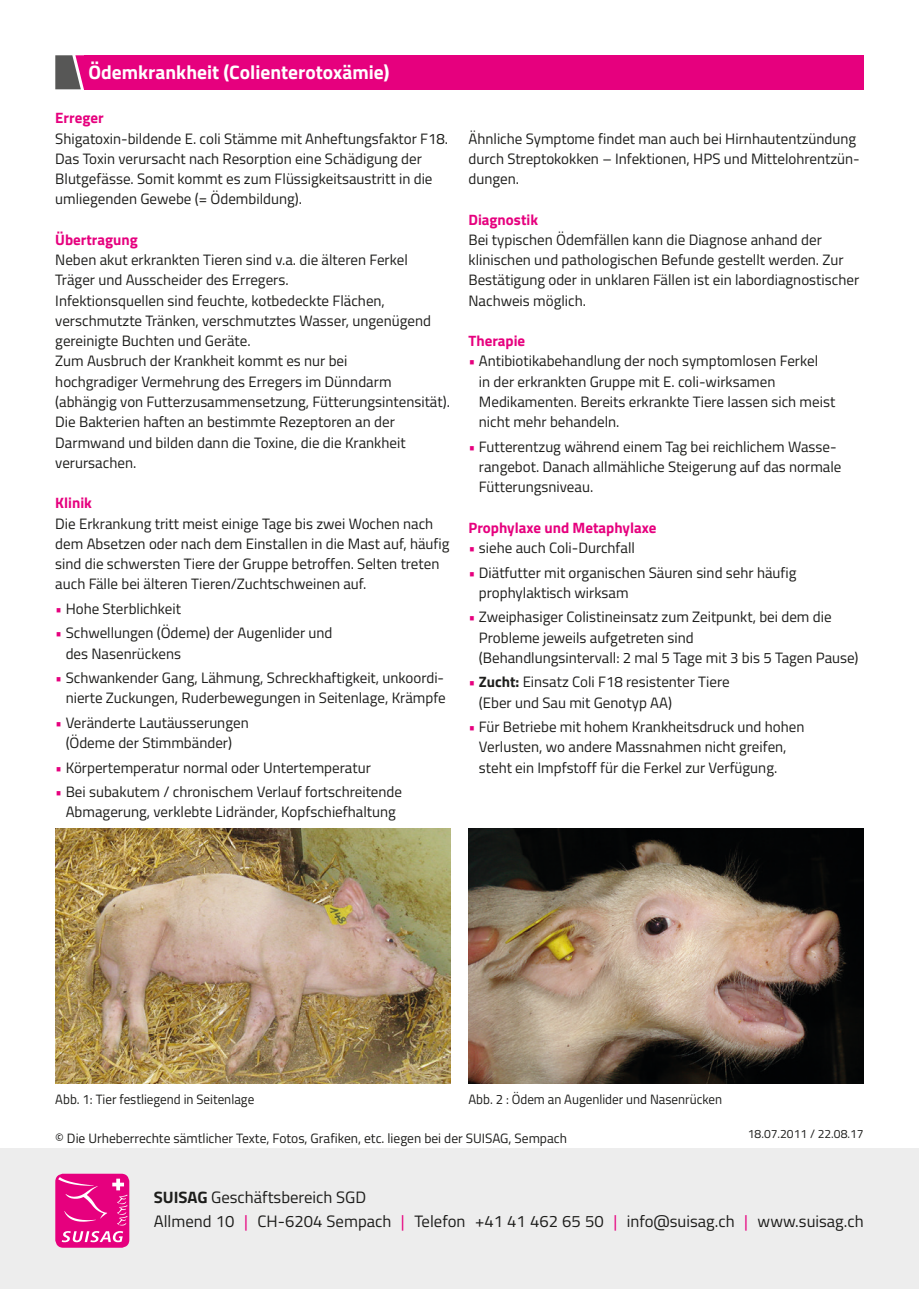
<style>
.page{position:relative;width:919px;height:1289px;background:#fff}
.page>*{position:absolute;margin:0;border:0;box-sizing:border-box;transform-origin:0 0}
.t1{font:700 19.5px "Titillium Web";color:#fff}
.t2{font:16.5px/24px "Titillium Web";color:#1d1d1b}
.SUISAG___Aufzaehlung{font:15px/20.2px "Titillium Web";color:#1d1d1b}
.SUISAG___Blocksatz_H{font:700 15px "Titillium Web";color:#e6007e}
.SUISAG___Aufzaehlung-2{font:700 15px "Titillium Web";color:#e6007e}
.t3{font:13.5px "Titillium Web";color:#1d1d1b}
.t4{font:12px "Titillium Web";color:#1d1d1b}
.s1{color:#e6007e}
.s2{font-weight:700}
</style>
<div class="page">
<div style="left:0;top:1148px;width:918px;height:140px;background:#ededed"></div>
<div style="left:55px;top:1173px;width:74px;height:74px;background:#e6007e;border-radius:8px"></div>
<svg style="left:58px;top:1177px;width:69px;height:65px"></svg>
<svg style="left:55px;top:55px;width:29px;height:34px"></svg>
<div style="left:84px;top:55px;width:779px;height:34px;background:#e6007e"></div>
<img style="left:55px;top:828px;width:395px;height:255px">
<img style="left:468px;top:828px;width:395px;height:255px">
<p class="t1" style="left:88px;top:57px;width:302px">Ödemkrankheit (Colienterotoxämie)</p>
<p class="SUISAG___Blocksatz_H" style="left:55px;top:107px;width:50px">Erreger</p>
<p class="SUISAG___Aufzaehlung" style="left:55px;top:127px;width:394px">Shigatoxin-bildende E. coli Stämme mit Anheftungsfaktor F18.<br>Das Toxin verursacht nach Resorption eine Schädigung der Blutgefässe. Somit kommt es zum Flüssigkeitsaustritt in die umliegenden Gewebe (= Ödembildung).</p>
<p class="SUISAG___Blocksatz_H" style="left:55px;top:228px;width:84px">Übertragung</p>
<p class="SUISAG___Aufzaehlung" style="left:55px;top:249px;width:354px">Neben akut erkrankten Tieren sind v.a. die älteren Ferkel<br>Träger und Ausscheider des Erregers.</p>
<p class="SUISAG___Aufzaehlung" style="left:55px;top:289px;width:377px">Infektionsquellen sind feuchte, kotbedeckte Flächen, verschmutzte Tränken, verschmutztes Wasser, ungenügend gereinigte Buchten und Geräte.</p>
<p class="SUISAG___Aufzaehlung" style="left:55px;top:350px;width:396px">Zum Ausbruch der Krankheit kommt es nur bei<br>hochgradiger Vermehrung des Erregers im Dünndarm (abhängig von Futterzusammensetzung, Fütterungsintensität).<br>Die Bakterien haften an bestimmte Rezeptoren an der Darmwand und bilden dann die Toxine, die die Krankheit verursachen.</p>
<p class="SUISAG___Blocksatz_H" style="left:55px;top:491px;width:38px">Klinik</p>
<p class="SUISAG___Aufzaehlung" style="left:55px;top:512px;width:395px">Die Erkrankung tritt meist einige Tage bis zwei Wochen nach dem Absetzen oder nach dem Einstallen in die Mast auf, häufig sind die schwersten Tiere der Gruppe betroffen. Selten treten auch Fälle bei älteren Tieren/Zuchtschweinen auf.</p>
<p class="SUISAG___Aufzaehlung" style="left:55px;top:597px;width:127px"><span class="s1">•</span> Hohe Sterblichkeit</p>
<p class="SUISAG___Aufzaehlung" style="left:66px;top:622px;width:268px;text-indent:-10px"><span class="s1">•</span> Schwellungen (Ödeme) der Augenlider und des Nasenrückens</p>
<p class="SUISAG___Aufzaehlung" style="left:55px;top:667px;width:392px;text-align:right"><span class="s1">•</span> Schwankender Gang, Lähmung, Schreckhaftigkeit, unkoordi&shy;nierte Zuckungen, Ruderbewegungen in Seitenlage, Krämpfe</p>
<p class="SUISAG___Aufzaehlung" style="left:55px;top:711px;width:195px;text-align:center"><span class="s1">•</span> Veränderte Lautäusserungen (Ödeme der Stimmbänder)</p>
<p class="SUISAG___Aufzaehlung" style="left:55px;top:756px;width:317px"><span class="s1">•</span> Körpertemperatur normal oder Untertemperatur</p>
<p class="SUISAG___Aufzaehlung" style="left:55px;top:781px;width:348px;text-align:center"><span class="s1">•</span> Bei subakutem / chronischem Verlauf fortschreitende<br>Abmagerung, verklebte Lidränder, Kopfschiefhaltung</p>
<p class="SUISAG___Aufzaehlung" style="left:468px;top:127px;width:393px">Ähnliche Symptome findet man auch bei Hirnhautentzündung durch Streptokokken – Infektionen, HPS und Mittelohrentzün&shy;dungen.</p>
<p class="SUISAG___Blocksatz_H" style="left:468px;top:208px;width:71px">Diagnostik</p>
<p class="SUISAG___Aufzaehlung" style="left:468px;top:229px;width:392px">Bei typischen Ödemfällen kann die Diagnose anhand der klinischen und pathologischen Befunde gestellt werden. Zur Bestätigung oder in unklaren Fällen ist ein labordiagnostischer Nachweis möglich.</p>
<p class="SUISAG___Aufzaehlung-2" style="left:468px;top:329px;width:58px">Therapie</p>
<p class="SUISAG___Aufzaehlung" style="left:479px;top:350px;width:358px;text-indent:-10px"><span class="s1">•</span> Antibiotikabehandlung der noch symptomlosen Ferkel<br>in der erkrankten Gruppe mit E. coli-wirksamen Medikamenten. Bereits erkrankte Tiere lassen sich meist nicht mehr behandeln.</p>
<p class="SUISAG___Aufzaehlung" style="left:479px;top:435px;width:364px;text-indent:-10px"><span class="s1">•</span> Futterentzug während einem Tag bei reichlichem Wasse&shy;rangebot. Danach allmähliche Steigerung auf das normale<br>Fütterungsniveau.</p>
<p class="SUISAG___Aufzaehlung-2" style="left:468px;top:516px;width:189px">Prophylaxe und Metaphylaxe</p>
<p class="SUISAG___Aufzaehlung" style="left:468px;top:537px;width:168px"><span class="s1">•</span> siehe auch Coli-Durchfall</p>
<p class="SUISAG___Aufzaehlung" style="left:479px;top:561px;width:319px;text-indent:-10px"><span class="s1">•</span> Diätfutter mit organischen Säuren sind sehr häufig prophylaktisch wirksam</p>
<p class="SUISAG___Aufzaehlung" style="left:479px;top:606px;width:381px;text-indent:-10px"><span class="s1">•</span> Zweiphasiger Colistineinsatz zum Zeitpunkt, bei dem die<br>Probleme jeweils aufgetreten sind<br>(Behandlungsintervall: 2 mal 5 Tage mit 3 bis 5 Tagen Pause)</p>
<p class="SUISAG___Aufzaehlung" style="left:479px;top:671px;width:252px;text-indent:-10px"><span class="s1">•</span> <span class="s2">Zucht:</span> Einsatz Coli F18 resistenter Tiere (Eber und Sau mit Genotyp AA)</p>
<p class="SUISAG___Aufzaehlung" style="left:479px;top:716px;width:327px;text-indent:-10px"><span class="s1">•</span> Für Betriebe mit hohem Krankheitsdruck und hohen<br>Verlusten, wo andere Massnahmen nicht greifen, steht ein Impfstoff für die Ferkel zur Verfügung.</p>
<p class="t3" style="left:55px;top:1089px;width:200px">Abb. 1: Tier festliegend in Seitenlage</p>
<p class="t3" style="left:468px;top:1089px;width:255px">Abb. 2 : Ödem an Augenlider und Nasenrücken</p>
<p class="t3" style="left:55px;top:1128px;width:513px">© Die Urheberrechte sämtlicher Texte, Fotos, Grafiken, etc. liegen bei der SUISAG, Sempach</p>
<p class="t4" style="left:747px;top:1124px;width:117px">18.07.2011 / 22.08.17</p>
<p class="t2" style="left:154px;top:1184px;width:711px"><span class="s2">SUISAG</span> Geschäftsbereich SGD<br>Allmend 10 <span class="s1">|</span> CH-6204 Sempach <span class="s1">|</span> Telefon +41 41 462 65 50 <span class="s1">|</span> info@suisag.ch <span class="s1">|</span> www.suisag.ch</p>
</div>
